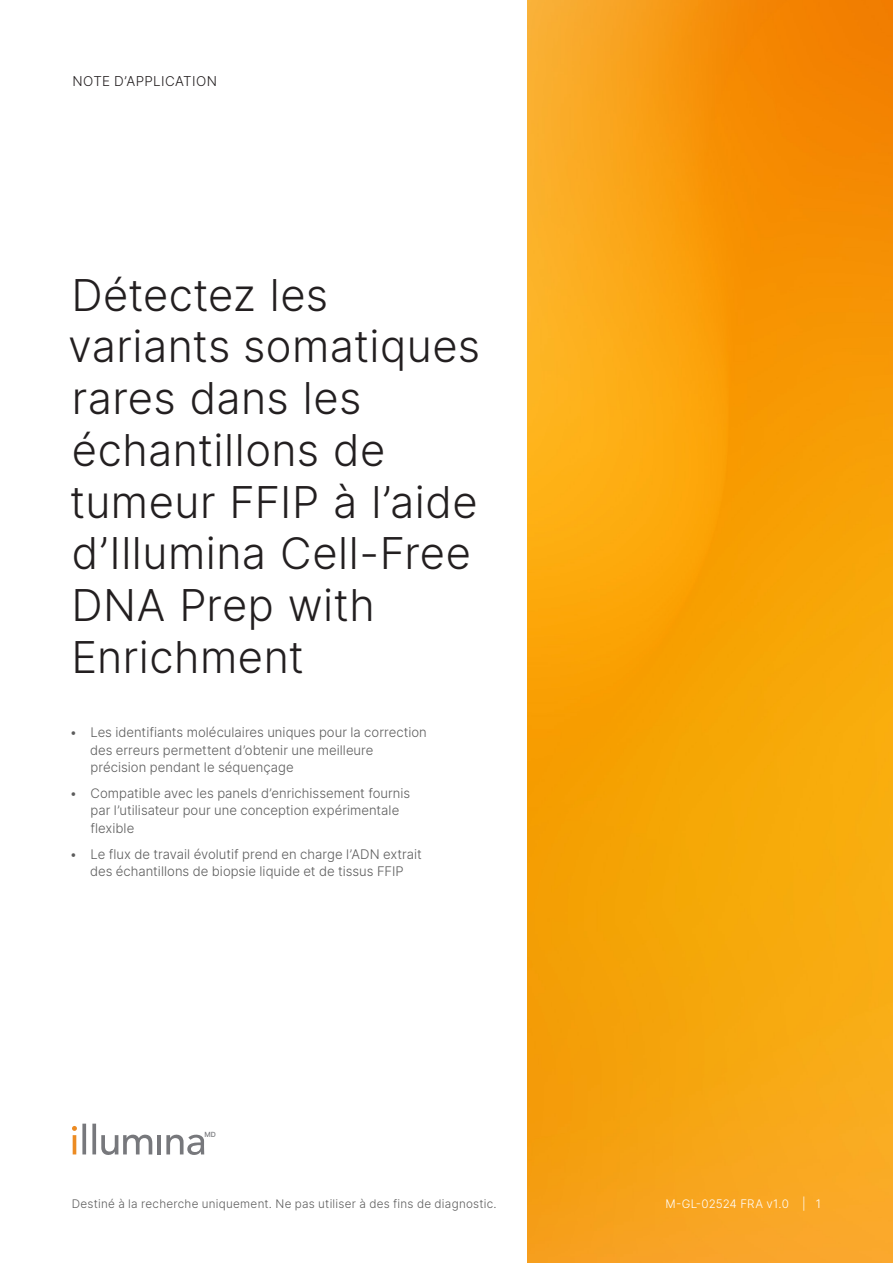
<style>
.page{position:relative;width:893px;height:1263px;background:#fff}
.page>*{position:absolute;margin:0;border:0;box-sizing:border-box;transform-origin:0 0}
.Title{font:300 43.5px/51.8px "Inter";letter-spacing:.01em;color:#231f20}
.zz_Document_Type___Segment{font:300 13.5px "Inter";letter-spacing:.02em;color:#231f20}
.t1{font:300 13.2px/17.2px "Inter";color:#5c5c5c}
.zz_For_Research_Only{font:300 11.7px "Inter";letter-spacing:.02em;color:#5c5c5c}
.zz_Pub_Number{font:300 11.7px "Inter";letter-spacing:.01em;color:#fff}
.t2{font:500 7.05px "Inter";color:#77787c}
</style>
<div class="page">
<img style="left:527px;top:0;width:366px;height:1263px">
<hr style="left:73px;top:1135px;width:3px;height:19px;background:#ec8b22">
<svg style="left:82px;top:1124px;width:4px;height:30px"></svg>
<svg style="left:92px;top:1124px;width:4px;height:30px"></svg>
<svg style="left:101px;top:1135px;width:51px;height:20px"></svg>
<hr style="left:157px;top:1135px;width:4px;height:19px;background:#77787c">
<svg style="left:166px;top:1134px;width:38px;height:21px"></svg>
<svg style="left:72px;top:1126px;width:5px;height:5px"></svg>
<p class="zz_Document_Type___Segment" style="left:73px;top:72px;width:146px">NOTE D’APPLICATION</p>
<p class="Title" style="left:68px;top:268px;width:413px">Détectez les variants somatiques rares dans les échantillons de tumeur FFIP à l’aide d’Illumina Cell-Free<br>DNA Prep with<br>Enrichment</p>
<p class="t1" style="left:90px;top:724px;width:338px;text-indent:-20px">• Les identifiants moléculaires uniques pour la correction des erreurs permettent d’obtenir une meilleure précision pendant le séquençage</p>
<p class="t1" style="left:90px;top:784px;width:321px;text-indent:-21px">• Compatible avec les panels d’enrichissement fournis par l’utilisateur pour une conception expérimentale flexible</p>
<p class="t1" style="left:70px;top:845px;width:354px;text-align:center">• Le flux de travail évolutif prend en charge l’ADN extrait des échantillons de biopsie liquide et de tissus FFIP</p>
<p class="t2" style="left:204px;top:1129px;width:13px">MD</p>
<p class="zz_For_Research_Only" style="left:72px;top:1195px;width:426px">Destiné à la recherche uniquement. Ne pas utiliser à des fins de diagnostic.</p>
<p class="zz_Pub_Number" style="left:666px;top:1195px;width:125px">M-GL-02524 FRA v1.0</p>
<p class="zz_Pub_Number" style="left:802px;top:1195px;width:20px">| 1</p>
</div>
